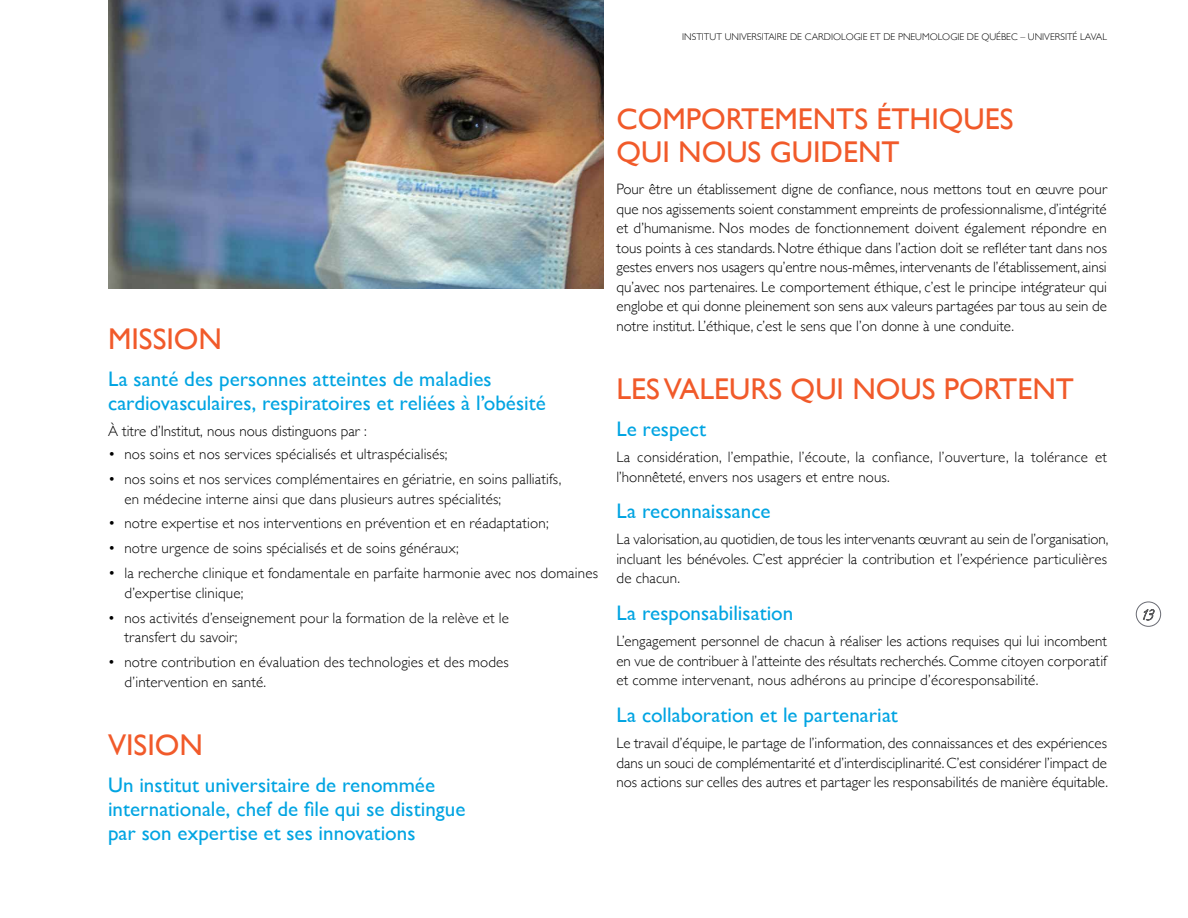
<style>
.page{position:relative;width:1188px;height:918px;background:#fff}
.page>*{position:absolute;margin:0;border:0;box-sizing:border-box;transform-origin:0 0}
.t1{font:30px/33px "Gill Sans";color:#f15a2a}
.t2{font:21px/24px "Gill Sans";color:#00a4e2}
.t3{font:300 15px/19.5px "Gill Sans";letter-spacing:.01em;color:#000}
.t4{font:300 9.75px "Gill Sans";color:#000}
</style>
<div class="page">
<div style="left:1136px;top:602px;width:25px;height:25px;border:1px solid #696b73;border-radius:50%"></div>
<svg style="left:1143px;top:609px;width:12px;height:12px"></svg>
<img style="left:108px;top:0;width:496px;height:288px">
<p class="t4" style="left:682px;top:30px;width:426px">INSTITUT UNIVERSITAIRE DE CARDIOLOGIE ET DE PNEUMOLOGIE DE QUÉBEC – UNIVERSITÉ LAVAL</p>
<h1 class="t1" style="left:108px;top:323px;width:116px">MISSION</h1>
<h2 class="t2" style="left:108px;top:367px;width:440px">La santé des personnes atteintes de maladies cardiovasculaires, respiratoires et reliées à l’obésité</h2>
<p class="t3" style="left:108px;top:421px;width:260px">À titre d’Institut, nous nous distinguons par :</p>
<p class="t3" style="left:108px;top:444px;width:341px">• nos soins et nos services spécialisés et ultraspécialisés;</p>
<p class="t3" style="left:124px;top:469px;width:438px;text-indent:-16px">• nos soins et nos services complémentaires en gériatrie, en soins palliatifs, en médecine interne ainsi que dans plusieurs autres spécialités;</p>
<p class="t3" style="left:108px;top:513px;width:442px">• notre expertise et nos interventions en prévention et en réadaptation;</p>
<p class="t3" style="left:108px;top:538px;width:352px">• notre urgence de soins spécialisés et de soins généraux;</p>
<p class="t3" style="left:124px;top:563px;width:475px;text-indent:-16px">• la recherche clinique et fondamentale en parfaite harmonie avec nos domaines d’expertise clinique;</p>
<p class="t3" style="left:124px;top:607px;width:386px;text-indent:-16px">• nos activités d’enseignement pour la formation de la relève et le transfert du savoir;</p>
<p class="t3" style="left:124px;top:652px;width:386px;text-indent:-16px">• notre contribution en évaluation des technologies et des modes d’intervention en santé.</p>
<h1 class="t1" style="left:108px;top:728px;width:96px">VISION</h1>
<h2 class="t2" style="left:108px;top:773px;width:359px">Un institut universitaire de renommée internationale, chef de file qui se distingue par son expertise et ses innovations</h2>
<h1 class="t1" style="left:616px;top:102px;width:399px">COMPORTEMENTS ÉTHIQUES<br>QUI NOUS GUIDENT</h1>
<p class="t3" style="left:616px;top:179px;width:492px;text-align:justify">Pour être un établissement digne de confiance, nous mettons tout en œuvre pour que nos agissements soient constamment empreints de professionnalisme, d’intégrité et d’humanisme. Nos modes de fonctionnement doivent également répondre en tous points à ces standards. Notre éthique dans l’action doit se refléter tant dans nos gestes envers nos usagers qu’entre nous-mêmes, intervenants de l’établissement, ainsi qu’avec nos partenaires. Le comportement éthique, c’est le principe intégrateur qui englobe et qui donne pleinement son sens aux valeurs partagées par tous au sein de notre institut. L’éthique, c’est le sens que l’on donne à une conduite.</p>
<h1 class="t1" style="left:616px;top:372px;width:459px">LES VALEURS QUI NOUS PORTENT</h1>
<h2 class="t2" style="left:616px;top:417px;width:91px">Le respect</h2>
<p class="t3" style="left:616px;top:447px;width:492px">La considération, l’empathie, l’écoute, la confiance, l’ouverture, la tolérance et l’honnêteté, envers nos usagers et entre nous.</p>
<h2 class="t2" style="left:616px;top:499px;width:156px">La reconnaissance</h2>
<p class="t3" style="left:616px;top:529px;width:493px;text-align:justify">La valorisation, au quotidien, de tous les intervenants œuvrant au sein de l’organisation, incluant les bénévoles. C’est apprécier la contribution et l’expérience particulières de chacun.</p>
<h2 class="t2" style="left:616px;top:601px;width:178px">La responsabilisation</h2>
<p class="t3" style="left:616px;top:631px;width:492px;text-align:justify">L’engagement personnel de chacun à réaliser les actions requises qui lui incombent en vue de contribuer à l’atteinte des résultats recherchés. Comme citoyen corporatif et comme intervenant, nous adhérons au principe d’écoresponsabilité.</p>
<h2 class="t2" style="left:617px;top:703px;width:283px">La collaboration et le partenariat</h2>
<p class="t3" style="left:617px;top:733px;width:493px;text-align:justify">Le travail d’équipe, le partage de l’information, des connaissances et des expériences dans un souci de complémentarité et d’interdisciplinarité. C’est considérer l’impact de nos actions sur celles des autres et partager les responsabilités de manière équitable.</p>
</div>
